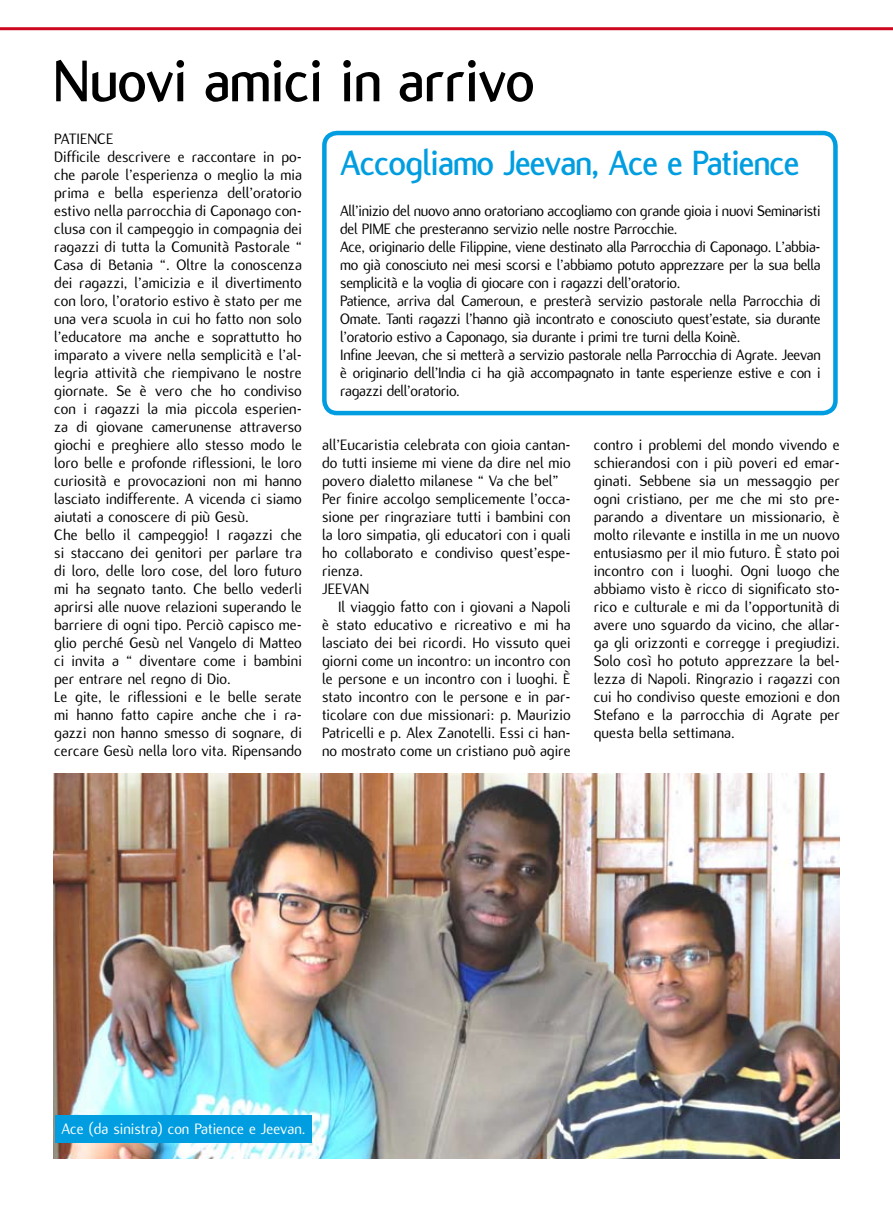
<style>
.page{position:relative;width:893px;height:1212px;background:#fff}
.page>*{position:absolute;margin:0;border:0;box-sizing:border-box;transform-origin:0 0}
.t1{font:700 63px "Flux";letter-spacing:-.02em;color:#000}
.t2{font:700 37.5px "Flux";letter-spacing:-.03em;color:#009ee0}
.t3{font:16.5px/18px "Flux";color:#000}
.t4{font:16.5px/18px "Flux";letter-spacing:-.02em;color:#000}
.t5{font:16.5px "Flux";color:#fff}
</style>
<div class="page">
<hr style="left:0;top:27px;width:893px;height:3px;background:#cd071e">
<img style="left:54px;top:774px;width:786px;height:384px">
<div style="left:322px;top:131px;width:516px;height:284px;border:4px solid #009ee0;border-radius:13px"></div>
<div style="left:55px;top:1115px;width:257px;height:28px;background:#009ee0"></div>
<h1 class="t1" style="left:52px;top:46px;width:484px">Nuovi amici in arrivo</h1>
<p class="t3" style="left:54px;top:130px;width:249px">PATIENCE<br>Difficile descrivere e raccontare in po&shy;che parole l’esperienza o meglio la mia prima e bella esperienza dell’oratorio estivo nella parrocchia di Caponago con&shy;clusa con il campeggio in compagnia dei ragazzi di tutta la Comunità Pastorale “ Casa di Betania “. Oltre la conoscenza dei ragazzi, l’amicizia e il divertimento con loro, l’oratorio estivo è stato per me una vera scuola in cui ho fatto non solo l’educatore ma anche e soprattutto ho imparato a vivere nella semplicità e l’al&shy;legria attività che riempivano le nostre giornate. Se è vero che ho condiviso con i ragazzi la mia piccola esperien&shy;za di giovane camerunense attraverso giochi e preghiere allo stesso modo le loro belle e profonde riflessioni, le loro curiosità e provocazioni non mi hanno lasciato indifferente. A vicenda ci siamo aiutati a conoscere di più Gesù.<br>Che bello il campeggio! I ragazzi che si staccano dei genitori per parlare tra di loro, delle loro cose, del loro futuro mi ha segnato tanto. Che bello vederli aprirsi alle nuove relazioni superando le barriere di ogni tipo. Perciò capisco me&shy;glio perché Gesù nel Vangelo di Matteo ci invita a “ diventare come i bambini per entrare nel regno di Dio.<br>Le gite, le riflessioni e le belle serate mi hanno fatto capire anche che i ra&shy;gazzi non hanno smesso di sognare, di cercare Gesù nella loro vita. Ripensando</p>
<h2 class="t2" style="left:340px;top:142px;width:461px">Accogliamo Jeevan, Ace e Patience</h2>
<p class="t4" style="left:340px;top:202px;width:482px">All’inizio del nuovo anno oratoriano accogliamo con grande gioia i nuovi Seminaristi del PIME che presteranno servizio nelle nostre Parrocchie.<br>Ace, originario delle Filippine, viene destinato alla Parrocchia di Caponago. L’abbia&shy;mo già conosciuto nei mesi scorsi e l’abbiamo potuto apprezzare per la sua bella semplicità e la voglia di giocare con i ragazzi dell’oratorio.<br>Patience, arriva dal Cameroun, e presterà servizio pastorale nella Parrocchia di Omate. Tanti ragazzi l’hanno già incontrato e conosciuto quest’estate, sia durante l’oratorio estivo a Caponago, sia durante i primi tre turni della Koinè.<br>Infine Jeevan, che si metterà a servizio pastorale nella Parrocchia di Agrate. Jeevan è originario dell’India ci ha già accompagnato in tante esperienze estive e con i ragazzi dell’oratorio.</p>
<p class="t3" style="left:594px;top:436px;width:247px;text-align:justify">contro i problemi del mondo vivendo e schierandosi con i più poveri ed emar&shy;ginati. Sebbene sia un messaggio per ogni cristiano, per me che mi sto pre&shy;parando a diventare un missionario, è molto rilevante e instilla in me un nuovo entusiasmo per il mio futuro. È stato poi incontro con i luoghi. Ogni luogo che abbiamo visto è ricco di significato sto&shy;rico e culturale e mi da l’opportunità di avere uno sguardo da vicino, che allar&shy;ga gli orizzonti e corregge i pregiudizi.<br>Solo così ho potuto apprezzare la bel&shy;lezza di Napoli. Ringrazio i ragazzi con cui ho condiviso queste emozioni e don Stefano e la parrocchia di Agrate per questa bella settimana.</p>
<p class="t3" style="left:322px;top:436px;width:250px">all’Eucaristia celebrata con gioia cantan&shy;do tutti insieme mi viene da dire nel mio povero dialetto milanese “ Va che bel” Per finire accolgo semplicemente l’occa&shy;sione per ringraziare tutti i bambini con la loro simpatia, gli educatori con i quali ho collaborato e condiviso quest’espe&shy;rienza.<br>JEEVAN</p>
<p class="t3" style="left:322px;top:598px;width:250px;text-align:justify;text-indent:16px">Il viaggio fatto con i giovani a Napoli è stato educativo e ricreativo e mi ha lasciato dei bei ricordi. Ho vissuto quei giorni come un incontro: un incontro con le persone e un incontro con i luoghi. È stato incontro con le persone e in par&shy;ticolare con due missionari: p. Maurizio Patricelli e p. Alex Zanotelli. Essi ci han&shy;no mostrato come un cristiano può agire</p>
<p class="t5" style="left:61px;top:1120px;width:246px">Ace (da sinistra) con Patience e Jeevan.</p>
</div>
